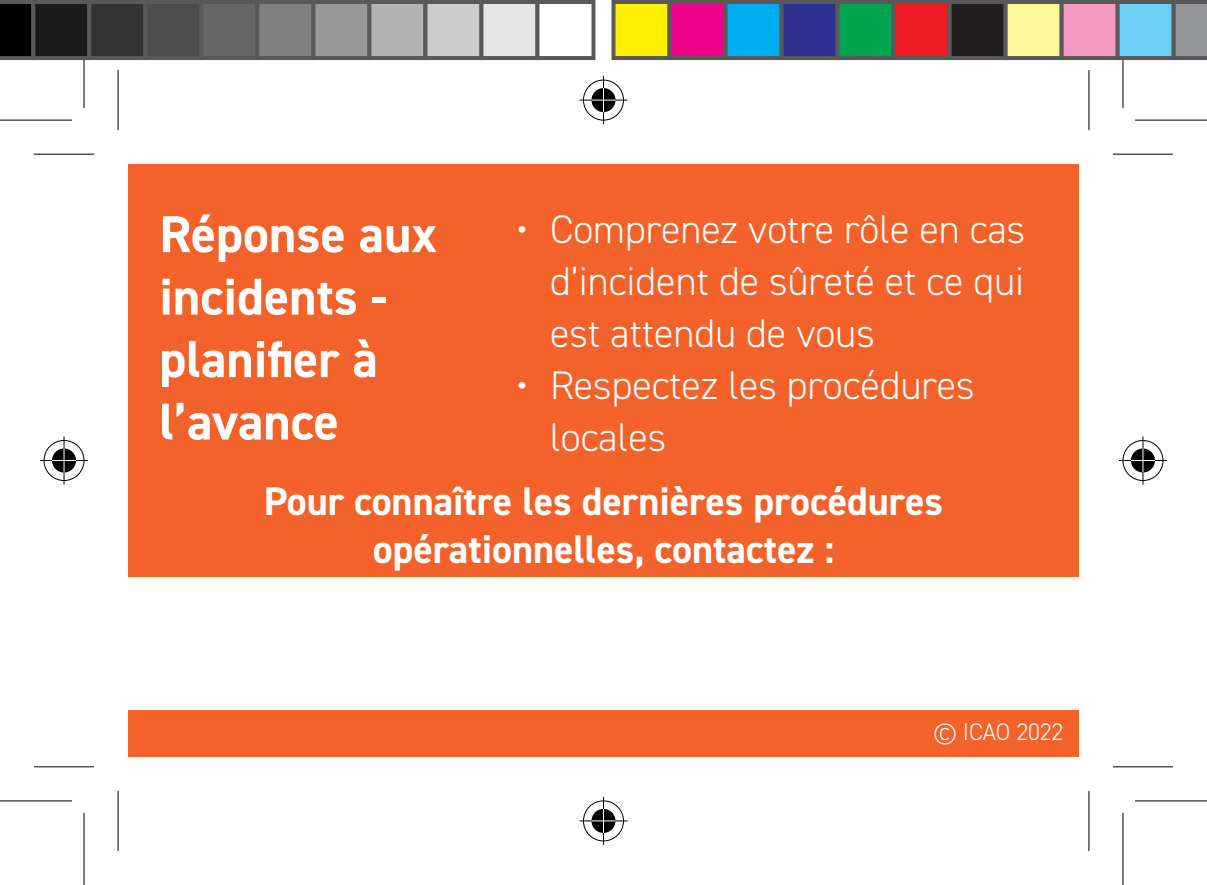
<style>
.page{position:relative;width:1207px;height:885px;background:#fff}
.page>*{position:absolute;margin:0;border:0;box-sizing:border-box;transform-origin:0 0}
.t1{font:700 52px/62.4px "DIN2014";color:#fff}
.t2{font:300 40px/52px "DIN2014";color:#fff;text-align:justify}
.t3{font:700 40px/48px "DIN2014";color:#fff;text-align:center}
.t4{font:300 24px "DIN2014";color:#fff}
</style>
<div class="page">
<div style="left:128px;top:164px;width:950px;height:592px;background:#f2622a"></div>
<div style="left:119px;top:577px;width:970px;height:133px;background:#fff"></div>
<div style="left:34px;top:764px;width:60px;height:5px;background:#a3a3a3"></div>
<div style="left:1113px;top:764px;width:60px;height:5px;background:#a3a3a3"></div>
<svg style="left:1089px;top:70px;width:1px;height:60px"></svg>
<svg style="left:1089px;top:790px;width:1px;height:60px"></svg>
<hr style="left:34px;top:153px;width:60px;height:2px;background:#000">
<hr style="left:1113px;top:153px;width:60px;height:2px;background:#000">
<hr style="left:34px;top:765px;width:60px;height:2px;background:#000">
<hr style="left:1113px;top:765px;width:60px;height:2px;background:#000">
<hr style="left:117px;top:70px;width:2px;height:60px;background:#000">
<hr style="left:117px;top:790px;width:2px;height:60px;background:#000">
<hr style="left:1088px;top:70px;width:1px;height:60px;background:#000">
<hr style="left:1088px;top:790px;width:1px;height:60px;background:#000">
<div style="left:0;top:798px;width:72px;height:5px;background:#969696"></div>
<div style="left:1135px;top:798px;width:72px;height:5px;background:#969696"></div>
<svg style="left:1120px;top:60px;width:5px;height:48px"></svg>
<svg style="left:1123px;top:813px;width:1px;height:71px"></svg>
<hr style="left:0;top:119px;width:72px;height:2px;background:#000">
<hr style="left:1135px;top:119px;width:72px;height:2px;background:#000">
<hr style="left:0;top:799px;width:72px;height:2px;background:#000">
<hr style="left:1135px;top:799px;width:72px;height:2px;background:#000">
<hr style="left:83px;top:36px;width:2px;height:72px;background:#000">
<hr style="left:83px;top:812px;width:2px;height:72px;background:#000">
<hr style="left:1122px;top:36px;width:1px;height:72px;background:#000">
<hr style="left:1122px;top:812px;width:1px;height:72px;background:#000">
<div style="left:581px;top:77px;width:45px;height:45px;border:5px solid #fff;border-radius:50%"></div>
<div style="left:579px;top:97px;width:48px;height:5px;background:#fff"></div>
<div style="left:601px;top:76px;width:5px;height:48px;background:#fff"></div>
<div style="left:589px;top:85px;width:29px;height:29px;border:5px solid #fff;border-radius:50%"></div>
<div style="left:583px;top:79px;width:41px;height:41px;border:1px solid #000;border-radius:50%"></div>
<hr style="left:579px;top:99px;width:48px;height:2px;background:#000">
<hr style="left:603px;top:76px;width:1px;height:48px;background:#000">
<div style="left:591px;top:88px;width:24px;height:24px;background:#000;border-radius:50%"></div>
<hr style="left:591px;top:99px;width:24px;height:2px;background:#fff">
<svg style="left:603px;top:88px;width:1px;height:24px"></svg>
<div style="left:581px;top:798px;width:45px;height:45px;border:5px solid #fff;border-radius:50%"></div>
<div style="left:579px;top:818px;width:48px;height:5px;background:#959595"></div>
<div style="left:601px;top:796px;width:5px;height:48px;background:#fff"></div>
<div style="left:589px;top:806px;width:29px;height:29px;border:5px solid #fff;border-radius:50%"></div>
<div style="left:583px;top:800px;width:41px;height:41px;border:1px solid #000;border-radius:50%"></div>
<hr style="left:579px;top:819px;width:48px;height:2px;background:#000">
<hr style="left:603px;top:796px;width:1px;height:48px;background:#000">
<div style="left:591px;top:808px;width:24px;height:24px;background:#000;border-radius:50%"></div>
<hr style="left:591px;top:819px;width:24px;height:2px;background:#fff">
<svg style="left:603px;top:808px;width:1px;height:24px"></svg>
<div style="left:42px;top:438px;width:45px;height:45px;border:5px solid #fff;border-radius:50%"></div>
<div style="left:40px;top:458px;width:48px;height:5px;background:#fff"></div>
<div style="left:62px;top:436px;width:5px;height:48px;background:#fff"></div>
<div style="left:50px;top:446px;width:29px;height:29px;border:5px solid #fff;border-radius:50%"></div>
<div style="left:44px;top:440px;width:41px;height:41px;border:1px solid #000;border-radius:50%"></div>
<hr style="left:40px;top:459px;width:48px;height:2px;background:#000">
<hr style="left:63px;top:436px;width:2px;height:48px;background:#000">
<div style="left:52px;top:448px;width:24px;height:24px;background:#000;border-radius:50%"></div>
<hr style="left:52px;top:459px;width:24px;height:2px;background:#fff">
<hr style="left:63px;top:448px;width:2px;height:24px;background:#fff">
<div style="left:1120px;top:438px;width:45px;height:45px;border:5px solid #fff;border-radius:50%"></div>
<div style="left:1119px;top:458px;width:48px;height:5px;background:#fff"></div>
<svg style="left:1140px;top:436px;width:5px;height:48px"></svg>
<div style="left:1128px;top:446px;width:29px;height:29px;border:5px solid #fff;border-radius:50%"></div>
<div style="left:1122px;top:440px;width:41px;height:41px;border:1px solid #000;border-radius:50%"></div>
<hr style="left:1119px;top:459px;width:48px;height:2px;background:#000">
<hr style="left:1142px;top:436px;width:1px;height:48px;background:#000">
<div style="left:1131px;top:448px;width:24px;height:24px;background:#000;border-radius:50%"></div>
<hr style="left:1131px;top:459px;width:24px;height:2px;background:#fff">
<svg style="left:1142px;top:448px;width:1px;height:24px"></svg>
<svg style="left:0;top:0;width:31px;height:60px;background:#0b0b0b"></svg>
<div style="left:33px;top:2px;width:56px;height:56px;background:#1a1a1a"></div>
<div style="left:31px;top:0;width:60px;height:60px;border:4px solid #595959"></div>
<div style="left:89px;top:2px;width:56px;height:56px;background:#333"></div>
<div style="left:87px;top:0;width:60px;height:60px;border:4px solid #595959"></div>
<div style="left:145px;top:2px;width:56px;height:56px;background:#4d4d4d"></div>
<div style="left:143px;top:0;width:60px;height:60px;border:4px solid #595959"></div>
<div style="left:201px;top:2px;width:56px;height:56px;background:#666"></div>
<div style="left:199px;top:0;width:60px;height:60px;border:4px solid #595959"></div>
<div style="left:257px;top:2px;width:56px;height:56px;background:#808080"></div>
<div style="left:255px;top:0;width:60px;height:60px;border:4px solid #595959"></div>
<div style="left:313px;top:2px;width:56px;height:56px;background:#999"></div>
<div style="left:311px;top:0;width:60px;height:60px;border:4px solid #595959"></div>
<div style="left:369px;top:2px;width:56px;height:56px;background:#b3b3b3"></div>
<div style="left:367px;top:0;width:60px;height:60px;border:4px solid #595959"></div>
<div style="left:425px;top:2px;width:56px;height:56px;background:#ccc"></div>
<div style="left:423px;top:0;width:60px;height:60px;border:4px solid #595959"></div>
<div style="left:481px;top:2px;width:56px;height:56px;background:#e6e6e6"></div>
<div style="left:479px;top:0;width:60px;height:60px;border:4px solid #595959"></div>
<div style="left:535px;top:0;width:60px;height:60px;border:4px solid #595959"></div>
<div style="left:613px;top:2px;width:56px;height:56px;background:#fff101"></div>
<div style="left:611px;top:0;width:60px;height:60px;border:4px solid #595959"></div>
<div style="left:669px;top:2px;width:56px;height:56px;background:#ed028c"></div>
<div style="left:667px;top:0;width:60px;height:60px;border:4px solid #595959"></div>
<div style="left:725px;top:2px;width:56px;height:56px;background:#00aeef"></div>
<div style="left:723px;top:0;width:60px;height:60px;border:4px solid #595959"></div>
<div style="left:781px;top:2px;width:56px;height:56px;background:#2e3092"></div>
<div style="left:779px;top:0;width:60px;height:60px;border:4px solid #595959"></div>
<div style="left:837px;top:2px;width:56px;height:56px;background:#00a54f"></div>
<div style="left:835px;top:0;width:60px;height:60px;border:4px solid #595959"></div>
<div style="left:893px;top:2px;width:56px;height:56px;background:#ee1d23"></div>
<div style="left:891px;top:0;width:60px;height:60px;border:4px solid #595959"></div>
<div style="left:949px;top:2px;width:56px;height:56px;background:#231f20"></div>
<div style="left:947px;top:0;width:60px;height:60px;border:4px solid #595959"></div>
<div style="left:1005px;top:2px;width:56px;height:56px;background:#fff79a"></div>
<div style="left:1003px;top:0;width:60px;height:60px;border:4px solid #595959"></div>
<div style="left:1061px;top:2px;width:56px;height:56px;background:#f499c2"></div>
<div style="left:1059px;top:0;width:60px;height:60px;border:4px solid #595959"></div>
<div style="left:1117px;top:2px;width:56px;height:56px;background:#6bcff6"></div>
<div style="left:1115px;top:0;width:60px;height:60px;border:4px solid #595959"></div>
<svg style="left:1171px;top:0;width:36px;height:60px;background:#84878a"></svg>
<p class="t1" style="left:159px;top:202px;width:279px">Réponse aux incidents - planifier à l’avance</p>
<p class="t2" style="left:550px;top:203px;width:476px;text-indent:-34px">• Comprenez votre rôle en cas d’incident de sûreté et ce qui est attendu de vous</p>
<p class="t2" style="left:550px;top:359px;width:426px;text-indent:-34px">• Respectez les procédures locales</p>
<p class="t3" style="left:264px;top:476px;width:680px">Pour connaître les dernières procédures opérationnelles, contactez :</p>
<p class="t4" style="left:933px;top:717px;width:131px">© ICAO 2022</p>
</div>
